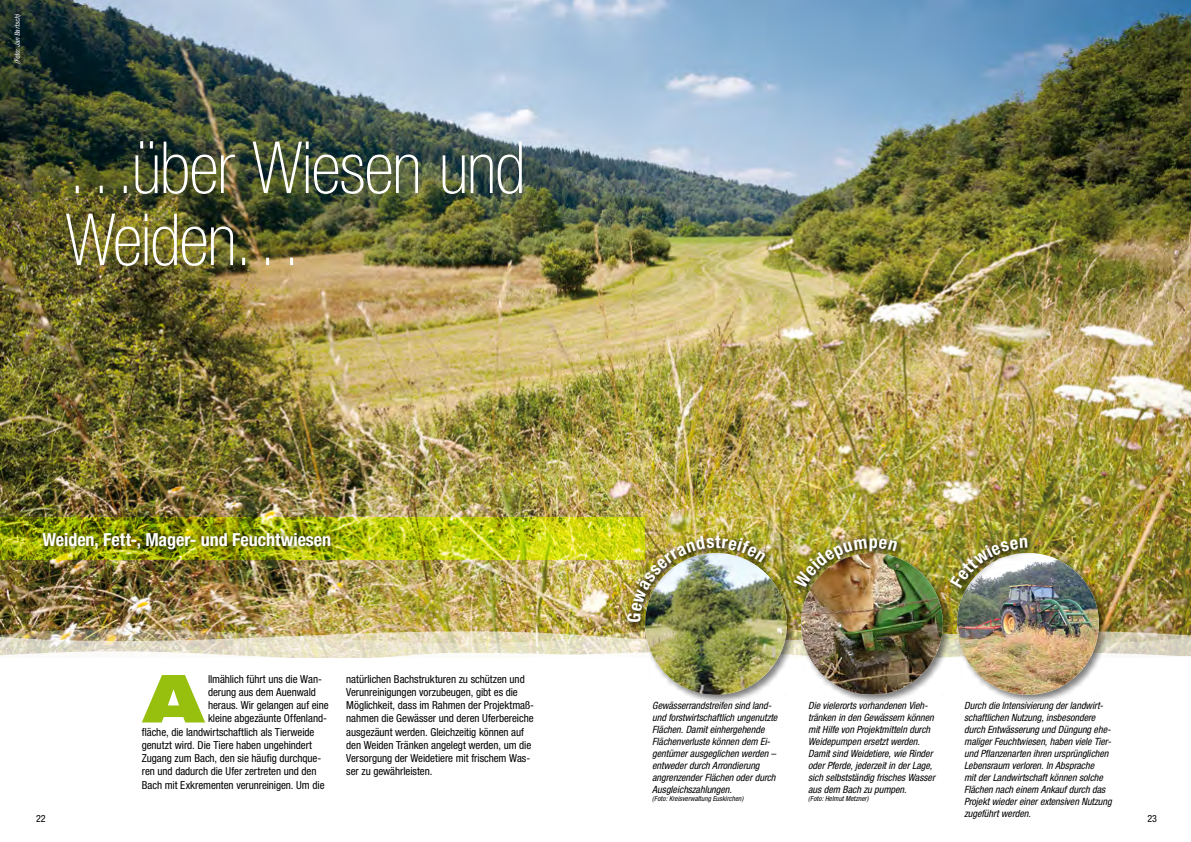
<style>
.page{position:relative;width:1191px;height:842px;background:#fff}
.page>*{position:absolute;margin:0;border:0;box-sizing:border-box;transform-origin:0 0}
.t1{font:100 condensed 72px/72px "Helvetica Neue";letter-spacing:-.02em;color:#fff}
.t2{font:900 expanded 66.5px "Helvetica Neue";color:#97bf0d}
.t3{font:700 condensed 18px "Helvetica Neue";color:#fff}
.t4{font:condensed 11px/13.2px "Helvetica Neue";letter-spacing:-.005em;color:#000}
.t5{font:italic condensed 10px/12px "Helvetica Neue";color:#000}
.t6{font:condensed 10px "Helvetica Neue";color:#000}
.t7{font:italic condensed 7px "Helvetica Neue";letter-spacing:.005em;color:#000}
.t8{font:italic condensed 7px "Helvetica Neue";color:#fff}
</style>
<div class="page">
<img style="left:0;top:0;width:1191px;height:629px">
<img style="left:0;top:629px;width:1191px;height:22px">
<svg style="left:0;top:651px;width:1191px;height:7px"></svg>
<div style="left:644px;top:552px;width:153px;height:153px;background:#000;opacity:.5"></div>
<img style="left:645px;top:553px;width:142px;height:142px;border-radius:71px">
<div style="left:799px;top:552px;width:153px;height:153px;background:#000;opacity:.5"></div>
<img style="left:801px;top:553px;width:142px;height:142px;border-radius:71px">
<div style="left:955px;top:552px;width:153px;height:153px;background:#000;opacity:.5"></div>
<img style="left:957px;top:553px;width:141px;height:142px;border-radius:71px">
<svg style="left:0;top:517px;width:645px;height:43px;background:#aeba0f"></svg>
<div style="left:38px;top:529px;width:298px;height:26px;background:#000;opacity:.75"></div>
<img style="left:623px;top:532px;width:149px;height:97px">
<svg style="left:790px;top:534px;width:113px;height:60px"></svg>
<img style="left:946px;top:534px;width:89px;height:61px">
<img style="left:627px;top:535px;width:139px;height:87px">
<img style="left:793px;top:538px;width:104px;height:51px">
<img style="left:949px;top:538px;width:78px;height:50px">
<p class="t8" style="left:13px;top:64px;width:52px;rotate:-90deg">(Foto: Jan Bartsch)</p>
<h1 class="t1" style="left:65px;top:131px;width:462px">…über Wiesen und<br>Weiden…</h1>
<h3 class="t3" style="left:43px;top:529px;width:290px">Weiden, Fett-, Mager- und Feuchtwiesen</h3>
<p class="t4" style="left:346px;top:672px;width:189px">natürlichen Bachstrukturen zu schützen und Verunreinigungen vorzubeugen, gibt es die Möglichkeit, dass im Rahmen der Projektmaß&shy;nahmen die Gewässer und deren Uferbereiche ausgezäunt werden. Gleichzeitig können auf den Weiden Tränken angelegt werden, um die Versorgung der Weidetiere mit frischem Was&shy;ser zu gewährleisten.</p>
<h2 class="t2" style="left:144px;top:655px;width:61px">A</h2>
<p class="t4" style="left:208px;top:672px;width:115px">llmählich führt uns die Wan-</p>
<p class="t4" style="left:208px;top:685px;width:109px">derung aus dem Auenwald</p>
<p class="t4" style="left:208px;top:699px;width:122px">heraus. Wir gelangen auf eine</p>
<p class="t4" style="left:208px;top:712px;width:121px">kleine abgezäunte Offenland-</p>
<p class="t4" style="left:142px;top:725px;width:174px">fläche, die landwirtschaftlich als Tierweide</p>
<p class="t4" style="left:142px;top:738px;width:172px">genutzt wird. Die Tiere haben ungehindert</p>
<p class="t4" style="left:142px;top:751px;width:181px">Zugang zum Bach, den sie häufig durchque-</p>
<p class="t4" style="left:142px;top:765px;width:176px">ren und dadurch die Ufer zertreten und den</p>
<p class="t4" style="left:142px;top:778px;width:184px">Bach mit Exkrementen verunreinigen. Um die</p>
<p class="t5" style="left:652px;top:699px;width:127px">Gewässerrandstreifen sind land&shy;und forstwirtschaftlich ungenutzte<br>Flächen. Damit einhergehende<br>Flächenverluste können dem Ei&shy;gentümer ausgeglichen werden – entweder durch Arrondierung angrenzender Flächen oder durch<br>Ausgleichszahlungen.</p>
<p class="t7" style="left:652px;top:794px;width:93px">(Foto: Kreisverwaltung Euskirchen)</p>
<p class="t5" style="left:808px;top:699px;width:128px">Die vielerorts vorhandenen Vieh&shy;tränken in den Gewässern können mit Hilfe von Projektmitteln durch<br>Weidepumpen ersetzt werden.<br>Damit sind Weidetiere, wie Rinder oder Pferde, jederzeit in der Lage, sich selbstständig frisches Wasser aus dem Bach zu pumpen.</p>
<p class="t7" style="left:808px;top:794px;width:62px">(Foto: Helmut Metzner)</p>
<p class="t5" style="left:964px;top:699px;width:149px">Durch die Intensivierung der landwirt&shy;schaftlichen Nutzung, insbesondere durch Entwässerung und Düngung ehe&shy;maliger Feuchtwiesen, haben viele Tier&shy;und Pflanzenarten ihren ursprünglichen Lebensraum verloren. In Absprache<br>mit der Landwirtschaft können solche Flächen nach einem Ankauf durch das Projekt wieder einer extensiven Nutzung zugeführt werden.</p>
<p class="t6" style="left:36px;top:813px;width:11px">22</p>
<p class="t6" style="left:1147px;top:813px;width:11px">23</p>
</div>
